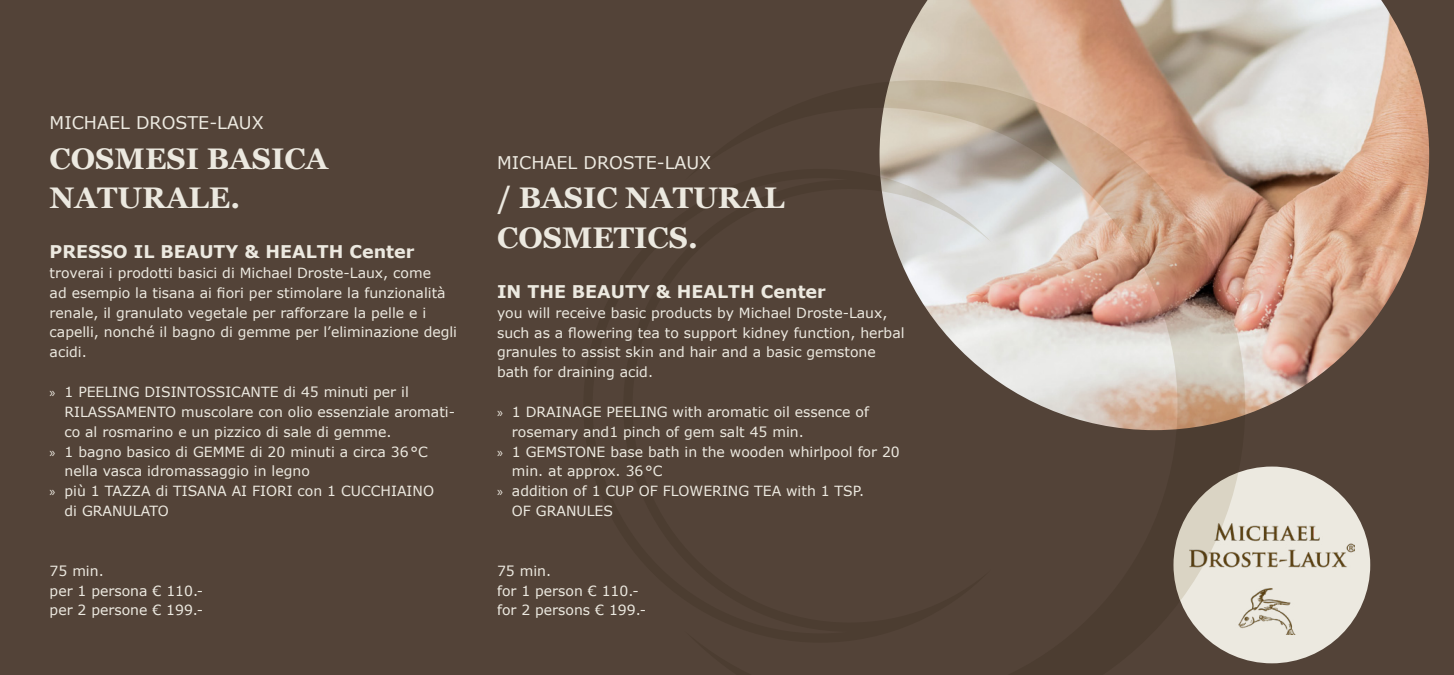
<style>
.page{position:relative;width:1454px;height:675px;background:#fff}
.page>*{position:absolute;margin:0;border:0;box-sizing:border-box;transform-origin:0 0}
.t1{font:700 29.75px/39.7px "Georgia";color:#ece9e0}
.t2{font:700 17.5px "Verdana";color:#ece9e0}
.t3{font:17.5px "Verdana";color:#ece9e0}
.t4{font:14px/19.8px "Verdana";color:#ece9e0}
.s1{font-family:"Myriad Pro"}
</style>
<div class="page">
<div style="left:0;top:0;width:1453px;height:675px;background:#534338"></div>
<div style="left:1173px;top:466px;width:197px;height:197px;background:#ece9e0;border-radius:50%"></div>
<img style="left:890px;top:0;width:539px;height:415px">
<svg style="left:879px;top:80px;width:366px;height:580px"></svg>
<svg style="left:879px;top:169px;width:112px;height:473px"></svg>
<img style="left:1189px;top:524px;width:165px;height:110px">
<p class="t3" style="left:50px;top:111px;width:216px">MICHAEL DROSTE-LAUX</p>
<h1 class="t1" style="left:50px;top:137px;width:280px">COSMESI BASICA<br>NATURALE.</h1>
<p class="t2" style="left:50px;top:240px;width:366px">PRESSO IL BEAUTY &amp; HEALTH Center</p>
<p class="t4" style="left:50px;top:263px;width:409px">troverai i prodotti basici di Michael Droste-Laux, come<br>ad esempio la tisana ai fiori per stimolare la funzionalità renale, il granulato vegetale per rafforzare la pelle e i capelli, nonché il bagno di gemme per l’eliminazione degli acidi.</p>
<p class="t4" style="left:50px;top:382px;width:361px"><span class="s1">»</span> 1 PEELING DISINTOSSICANTE di 45 minuti per il</p>
<p class="t4" style="left:64px;top:402px;width:392px">RILASSAMENTO muscolare con olio essenziale aromati-</p>
<p class="t4" style="left:64px;top:422px;width:329px">co al rosmarino e un pizzico di sale di gemme.</p>
<p class="t4" style="left:50px;top:442px;width:380px"><span class="s1">»</span> 1 bagno basico di GEMME di 20 minuti a circa 36°C</p>
<p class="t4" style="left:64px;top:461px;width:247px">nella vasca idromassaggio in legno</p>
<p class="t4" style="left:50px;top:481px;width:386px"><span class="s1">»</span> più 1 TAZZA di TISANA AI FIORI con 1 CUCCHIAINO</p>
<p class="t4" style="left:64px;top:501px;width:106px">di GRANULATO</p>
<p class="t4" style="left:50px;top:561px;width:155px">75 min.<br>per 1 persona € 110.- per 2 persone € 199.-</p>
<p class="t3" style="left:497px;top:151px;width:216px">MICHAEL DROSTE-LAUX</p>
<h1 class="t1" style="left:497px;top:177px;width:289px">/ BASIC NATURAL<br>COSMETICS.</h1>
<p class="t2" style="left:497px;top:280px;width:330px">IN THE BEAUTY &amp; HEALTH Center</p>
<p class="t4" style="left:497px;top:303px;width:409px">you will receive basic products by Michael Droste-Laux, such as a flowering tea to support kidney function, herbal granules to assist skin and hair and a basic gemstone bath for draining acid.</p>
<p class="t4" style="left:497px;top:402px;width:373px"><span class="s1">»</span> 1 DRAINAGE PEELING with aromatic oil essence of</p>
<p class="t4" style="left:512px;top:422px;width:293px">rosemary and1 pinch of gem salt 45 min.</p>
<p class="t4" style="left:497px;top:442px;width:404px"><span class="s1">»</span> 1 GEMSTONE base bath in the wooden whirlpool for 20</p>
<p class="t4" style="left:512px;top:461px;width:152px">min. at approx. 36°C</p>
<p class="t4" style="left:497px;top:481px;width:369px"><span class="s1">»</span> addition of 1 CUP OF FLOWERING TEA with 1 TSP.</p>
<p class="t4" style="left:512px;top:501px;width:103px">OF GRANULES</p>
<p class="t4" style="left:497px;top:561px;width:150px">75 min.<br>for 1 person € 110.- for 2 persons € 199.-</p>
</div>
